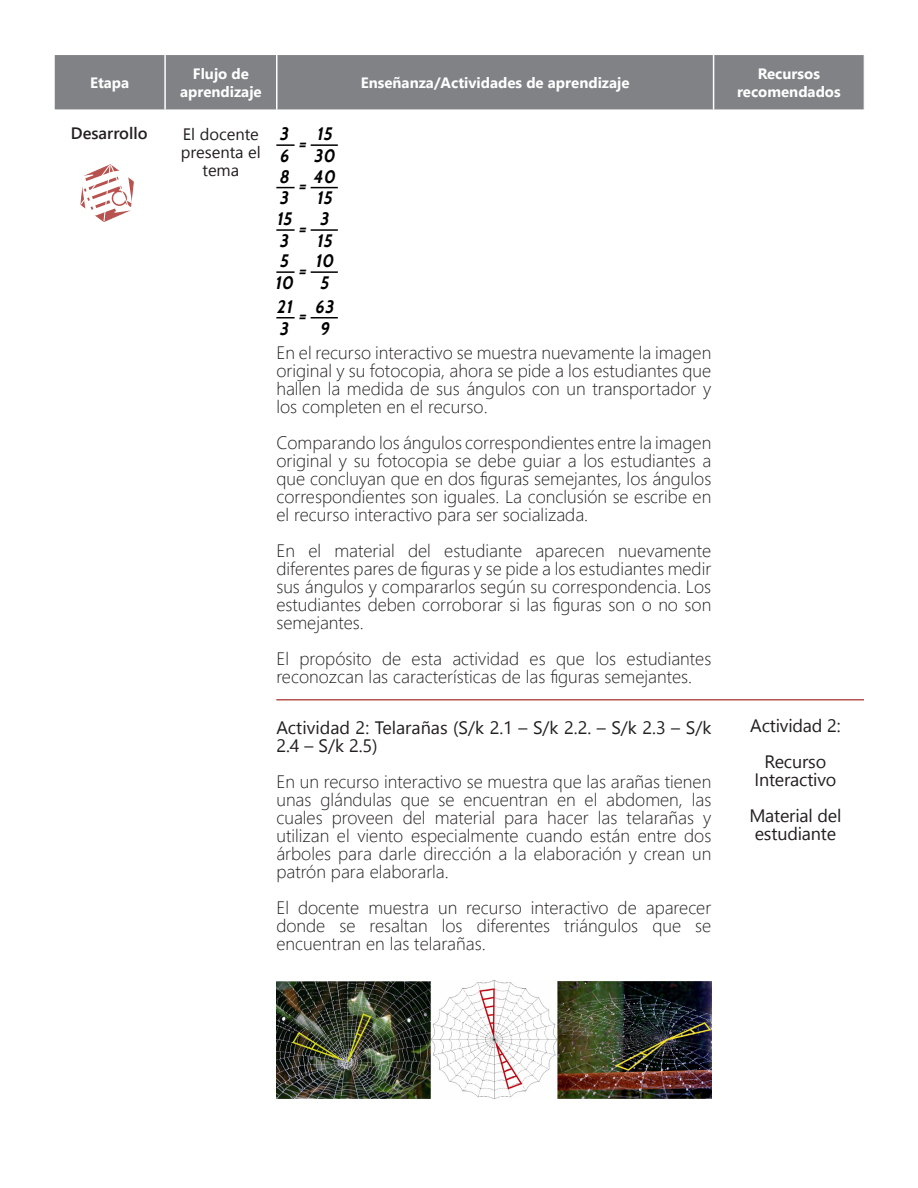
<style>
.page{position:relative;width:918px;height:1188px;background:#fff}
.page>*{position:absolute;margin:0;border:0;box-sizing:border-box;transform-origin:0 0}
.Tex_gen{font:300 18px/18px "Segoe UI";color:#231f20;text-align:justify}
.Tex_gen-2{font:18px/18px "Segoe UI";letter-spacing:-.01em;color:#231f20}
.t1{font:italic 700 18px/21.6px "Cabin";color:#000}
.Tex_gen-3{font:16.5px/18px "Segoe UI";color:#231f20;text-align:center}
.Tex_gen-4{font:600 16.5px "Segoe UI";color:#231f20}
.t2{font:700 15px/18px "Segoe UI";color:#fff;text-align:center}
</style>
<div class="page">
<div style="left:56px;top:56px;width:806px;height:53px;background:#808285"></div>
<hr style="left:164px;top:55px;width:2px;height:54px;background:#fff">
<hr style="left:276px;top:55px;width:2px;height:54px;background:#fff">
<hr style="left:713px;top:55px;width:1px;height:54px;background:#fff">
<div style="left:54px;top:54px;width:810px;height:57px;border:1px solid #fff"></div>
<svg style="left:276px;top:144px;width:19px;height:2px"></svg>
<hr style="left:311px;top:144px;width:27px;height:2px;background:#000">
<svg style="left:276px;top:187px;width:19px;height:1px"></svg>
<svg style="left:311px;top:187px;width:27px;height:1px"></svg>
<svg style="left:276px;top:229px;width:19px;height:2px"></svg>
<hr style="left:311px;top:229px;width:27px;height:2px;background:#000">
<svg style="left:276px;top:271px;width:19px;height:2px"></svg>
<hr style="left:311px;top:271px;width:27px;height:2px;background:#000">
<svg style="left:276px;top:317px;width:19px;height:1px"></svg>
<svg style="left:311px;top:317px;width:27px;height:1px"></svg>
<svg style="left:80px;top:164px;width:54px;height:58px"></svg>
<hr style="left:276px;top:699px;width:588px;height:2px;background:#b7524f">
<img style="left:276px;top:981px;width:435px;height:117px">
<p class="t2" style="left:90px;top:73px;width:41px">Etapa</p>
<p class="t2" style="left:180px;top:64px;width:83px">Flujo de aprendizaje</p>
<p class="t2" style="left:361px;top:73px;width:270px">Enseñanza/Actividades de aprendizaje</p>
<p class="t2" style="left:737px;top:64px;width:105px">Recursos recomendados</p>
<p class="Tex_gen-4" style="left:71px;top:119px;width:78px">Desarrollo</p>
<p class="Tex_gen-3" style="left:181px;top:125px;width:81px">El docente presenta el tema</p>
<p class="t1" style="left:280px;top:123px;width:11px">3<br>6</p>
<p class="t1" style="left:280px;top:166px;width:12px">8<br>3</p>
<p class="t1" style="left:314px;top:123px;width:23px">15<br>30</p>
<p class="t1" style="left:299px;top:133px;width:10px">=</p>
<p class="t1" style="left:314px;top:166px;width:24px">40<br>15</p>
<p class="t1" style="left:299px;top:175px;width:10px">=</p>
<p class="t1" style="left:277px;top:208px;width:18px">15<br>3</p>
<p class="t1" style="left:299px;top:218px;width:10px">=</p>
<p class="t1" style="left:276px;top:250px;width:21px">5<br>10</p>
<p class="t1" style="left:299px;top:260px;width:10px">=</p>
<p class="t1" style="left:277px;top:296px;width:17px">21<br>3</p>
<p class="t1" style="left:299px;top:305px;width:10px">=</p>
<p class="t1" style="left:317px;top:208px;width:18px">3<br>15</p>
<p class="t1" style="left:316px;top:250px;width:21px">10<br>5</p>
<p class="t1" style="left:316px;top:296px;width:21px">63<br>9</p>
<p class="Tex_gen" style="left:276px;top:342px;width:436px">En el recurso interactivo se muestra nuevamente la imagen original y su fotocopia, ahora se pide a los estudiantes que hallen la medida de sus ángulos con un transportador y los completen en el recurso.</p>
<p class="Tex_gen" style="left:276px;top:432px;width:436px">Comparando los ángulos correspondientes entre la imagen original y su fotocopia se debe guiar a los estudiantes a que concluyan que en dos figuras semejantes, los ángulos correspondientes son iguales. La conclusión se escribe en el recurso interactivo para ser socializada.</p>
<p class="Tex_gen" style="left:276px;top:540px;width:436px">En el material del estudiante aparecen nuevamente diferentes pares de figuras y se pide a los estudiantes medir sus ángulos y compararlos según su correspondencia. Los estudiantes deben corroborar si las figuras son o no son semejantes.</p>
<p class="Tex_gen" style="left:276px;top:648px;width:436px">El propósito de esta actividad es que los estudiantes reconozcan las características de las figuras semejantes.</p>
<p class="Tex_gen-2" style="left:276px;top:718px;width:436px">Actividad 2: Telarañas (S/k 2.1 – S/k 2.2. – S/k 2.3 – S/k<br>2.4 – S/k 2.5)</p>
<p class="Tex_gen" style="left:276px;top:771px;width:436px">En un recurso interactivo se muestra que las arañas tienen unas glándulas que se encuentran en el abdomen, las cuales proveen del material para hacer las telarañas y utilizan el viento especialmente cuando están entre dos árboles para darle dirección a la elaboración y crean un patrón para elaborarla.</p>
<p class="Tex_gen" style="left:276px;top:897px;width:436px">El docente muestra un recurso interactivo de aparecer donde se resaltan los diferentes triángulos que se encuentran en las telarañas.</p>
<p class="Tex_gen-2" style="left:750px;top:717px;width:92px">Actividad 2:</p>
<p class="Tex_gen-2" style="left:755px;top:753px;width:83px;text-align:center">Recurso<br>Interactivo</p>
<p class="Tex_gen-2" style="left:749px;top:807px;width:94px">Material del estudiante</p>
</div>
